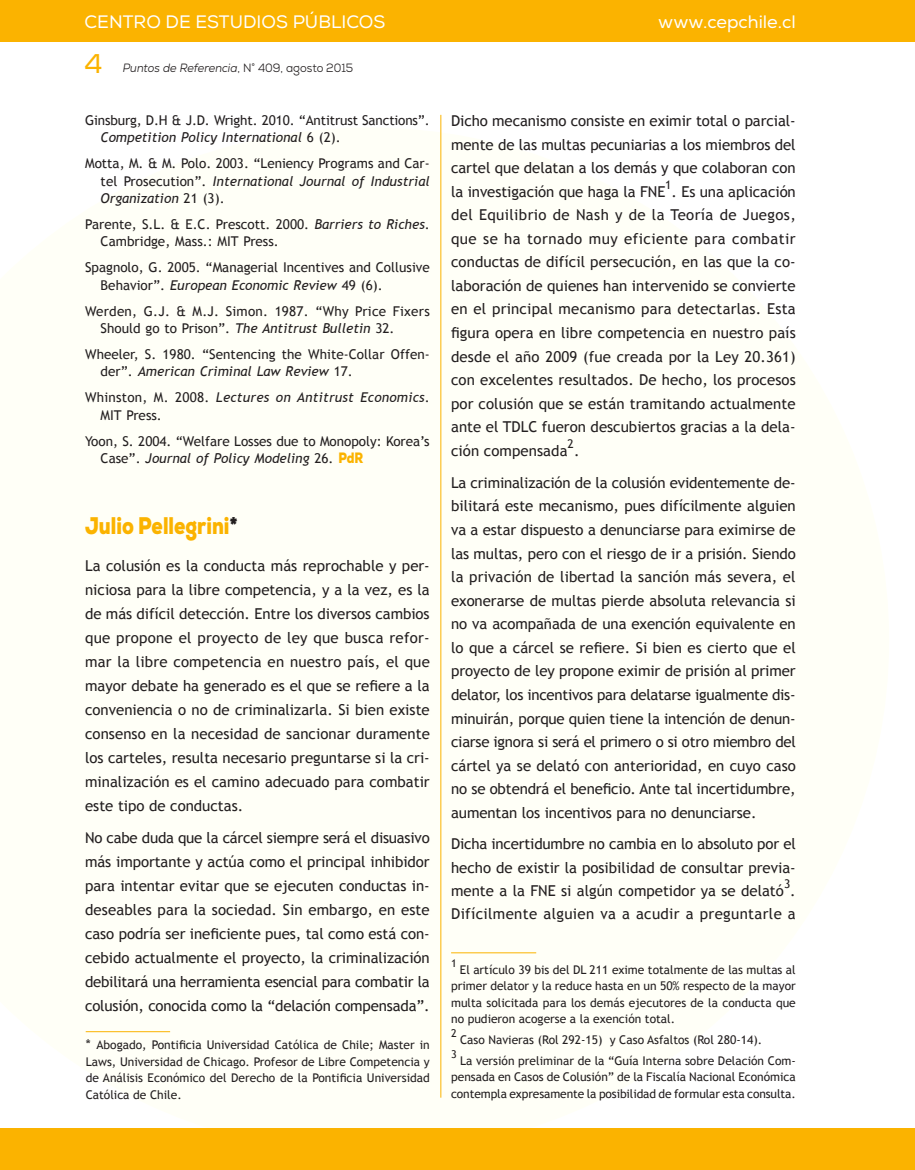
<style>
.page{position:relative;width:915px;height:1170px;background:#fff}
.page>*{position:absolute;margin:0;border:0;box-sizing:border-box;transform-origin:0 0}
.t1{font:27px "Nexa";color:#fbb300}
.t2{font:900 24px "Nexa";color:#fbb300;scale:.8 1}
.t3{font:18px "Nexa";color:#fff}
.t4{font:15px/23.5px "Trebuchet MS";color:#231f20;text-align:justify}
.t5{font:15px "Trebuchet MS";letter-spacing:.025em;color:#231f20}
.t6{font:13.5px/17.4px "Trebuchet MS";color:#231f20}
.t7{font:italic 13.5px/17.4px "Trebuchet MS";letter-spacing:.015em;color:#231f20}
.t8{font:12px/16.5px "Trebuchet MS";color:#231f20;text-align:justify}
.t9{font:italic 12px "Nexa";color:#231f20;scale:.93 1}
.t10{font:10.8px "Trebuchet MS";color:#231f20}
.s1{font-style:normal}
.s2{font-style:italic}
.s3{font-family:"Nexa";font-weight:900;font-size:15px;color:#fbb300}
.s4{color:#231f20}
.s5{font-size:13.5px}
</style>
<div class="page">
<div style="left:0;top:0;width:914px;height:41px;background:#fbb300"></div>
<hr style="left:440px;top:115px;width:1px;height:982px;background:#fbb300">
<div style="left:0;top:1128px;width:914px;height:41px;background:#fbb300"></div>
<hr style="left:451px;top:952px;width:85px;height:1px;background:#fbb300">
<hr style="left:86px;top:1031px;width:84px;height:1px;background:#fbb300">
<p class="t3" style="left:84px;top:11px;width:302px">CENTRO DE ESTUDIOS PÚBLICOS</p>
<p class="t9" style="left:123px;top:60px;width:249px">Puntos de Referencia<span class="s1">, N° 409, agosto 2015</span></p>
<h1 class="t1" style="left:84px;top:47px;width:20px">4</h1>
<p class="t6" style="left:101px;top:111px;width:330px;text-indent:-16px">Ginsburg, D.H &amp; J.D. Wright. 2010. “Antitrust Sanctions”.<br><span class="s2">Competition Policy International</span> 6 (2).</p>
<p class="t6" style="left:101px;top:155px;width:330px;text-align:justify;text-indent:-16px">Motta, M. &amp; M. Polo. 2003. “Leniency Programs and Car&shy;tel Prosecution”. <span class="s2">International Journal of Industrial Organization</span> 21 (3).</p>
<p class="t6" style="left:101px;top:215px;width:330px;text-indent:-16px">Parente, S.L. &amp; E.C. Prescott. 2000. <span class="s2">Barriers to Riches</span>.<br>Cambridge, Mass.: MIT Press.</p>
<p class="t6" style="left:101px;top:259px;width:330px;text-indent:-16px">Spagnolo, G. 2005. “Managerial Incentives and Collusive<br>Behavior”. <span class="s2">European Economic Review</span> 49 (6).</p>
<p class="t6" style="left:101px;top:302px;width:330px;text-indent:-16px">Werden, G.J. &amp; M.J. Simon. 1987. “Why Price Fixers<br>Should go to Prison”. <span class="s2">The Antitrust Bulletin</span> 32.</p>
<p class="t6" style="left:101px;top:345px;width:330px;text-indent:-16px">Wheeler, S. 1980. “Sentencing the White-Collar Offen&shy;der”. <span class="s2">American Criminal Law Review</span> 17.</p>
<p class="t7" style="left:101px;top:389px;width:330px;text-indent:-16px"><span class="s1">Whinston, M. 2008.</span> Lectures on Antitrust Economics<span class="s1">.<br>MIT Press.</span></p>
<p class="t6" style="left:101px;top:432px;width:330px;text-indent:-16px">Yoon, S. 2004. “Welfare Losses due to Monopoly: Korea’s<br>Case”. <span class="s2">Journal of Policy Modeling</span> 26. <span class="s3">PdR</span></p>
<h2 class="t2" style="left:85px;top:510px;width:192px">Julio Pellegrini<span class="s4">*</span></h2>
<p class="t4" style="left:85px;top:553px;width:346px;line-height:24px">La colusión es la conducta más reprochable y per&shy;niciosa para la libre competencia, y a la vez, es la de más difícil detección. Entre los diversos cambios que propone el proyecto de ley que busca refor&shy;mar la libre competencia en nuestro país, el que mayor debate ha generado es el que se refiere a la conveniencia o no de criminalizarla. Si bien existe consenso en la necesidad de sancionar duramente los carteles, resulta necesario preguntarse si la cri&shy;minalización es el camino adecuado para combatir este tipo de conductas.</p>
<p class="t4" style="left:85px;top:826px;width:346px;line-height:24px">No cabe duda que la cárcel siempre será el disuasivo más importante y actúa como el principal inhibidor para intentar evitar que se ejecuten conductas in&shy;deseables para la sociedad. Sin embargo, en este caso podría ser ineficiente pues, tal como está con&shy;cebido actualmente el proyecto, la criminalización debilitará una herramienta esencial para combatir la colusión, conocida como la “delación compensada”.</p>
<p class="t8" style="left:86px;top:1036px;width:345px"><span class="s5">*</span> Abogado, Pontificia Universidad Católica de Chile; Master in Laws, Universidad de Chicago. Profesor de Libre Competencia y de Análisis Económico del Derecho de la Pontificia Universidad Católica de Chile.</p>
<p class="t3" style="left:658px;top:11px;width:139px">www.cepchile.cl</p>
<p class="t4" style="left:451px;top:109px;width:346px">Dicho mecanismo consiste en eximir total o parcial&shy;mente de las multas pecuniarias a los miembros del cartel que delatan a los demás y que colaboran con la investigación que haga la FNE . Es una aplicación</p>
<p class="t8" style="left:665px;top:177px;width:8px">1</p>
<p class="t4" style="left:451px;top:203px;width:346px">del Equilibrio de Nash y de la Teoría de Juegos, que se ha tornado muy eficiente para combatir conductas de difícil persecución, en las que la co&shy;laboración de quienes han intervenido se convierte en el principal mecanismo para detectarlas. Esta figura opera en libre competencia en nuestro país desde el año 2009 (fue creada por la Ley 20.361) con excelentes resultados. De hecho, los procesos por colusión que se están tramitando actualmente ante el TDLC fueron descubiertos gracias a la dela&shy;ción compensada .</p>
<p class="t8" style="left:567px;top:436px;width:8px">2</p>
<p class="t4" style="left:451px;top:471px;width:346px">La criminalización de la colusión evidentemente de&shy;bilitará este mecanismo, pues difícilmente alguien va a estar dispuesto a denunciarse para eximirse de las multas, pero con el riesgo de ir a prisión. Siendo la privación de libertad la sanción más severa, el exonerarse de multas pierde absoluta relevancia si no va acompañada de una exención equivalente en lo que a cárcel se refiere. Si bien es cierto que el proyecto de ley propone eximir de prisión al primer delator, los incentivos para delatarse igualmente dis&shy;minuirán, porque quien tiene la intención de denun&shy;ciarse ignora si será el primero o si otro miembro del cártel ya se delató con anterioridad, en cuyo caso no se obtendrá el beneficio. Ante tal incertidumbre, aumentan los incentivos para no denunciarse.</p>
<p class="t4" style="left:451px;top:832px;width:346px;line-height:23.1px">Dicha incertidumbre no cambia en lo absoluto por el hecho de existir la posibilidad de consultar previa&shy;mente a la FNE si algún competidor ya se delató .</p>
<p class="t8" style="left:783px;top:875px;width:8px">3</p>
<p class="t5" style="left:451px;top:904px;width:346px">Difícilmente alguien va a acudir a preguntarle a</p>
<p class="t10" style="left:451px;top:956px;width:7px">1</p>
<p class="t8" style="left:451px;top:961px;width:346px;text-indent:9px">El artículo 39 bis del DL 211 exime totalmente de las multas al primer delator y la reduce hasta en un 50% respecto de la mayor multa solicitada para los demás ejecutores de la conducta que no pudieron acogerse a la exención total.</p>
<p class="t10" style="left:451px;top:1026px;width:7px">2</p>
<p class="t8" style="left:460px;top:1031px;width:303px">Caso Navieras (Rol 292-15) y Caso Asfaltos (Rol 280-14).</p>
<p class="t10" style="left:451px;top:1047px;width:7px">3</p>
<p class="t8" style="left:451px;top:1052px;width:346px;text-indent:9px">La versión preliminar de la “Guía Interna sobre Delación Com&shy;pensada en Casos de Colusión” de la Fiscalía Nacional Económica contempla expresamente la posibilidad de formular esta consulta.</p>
</div>
